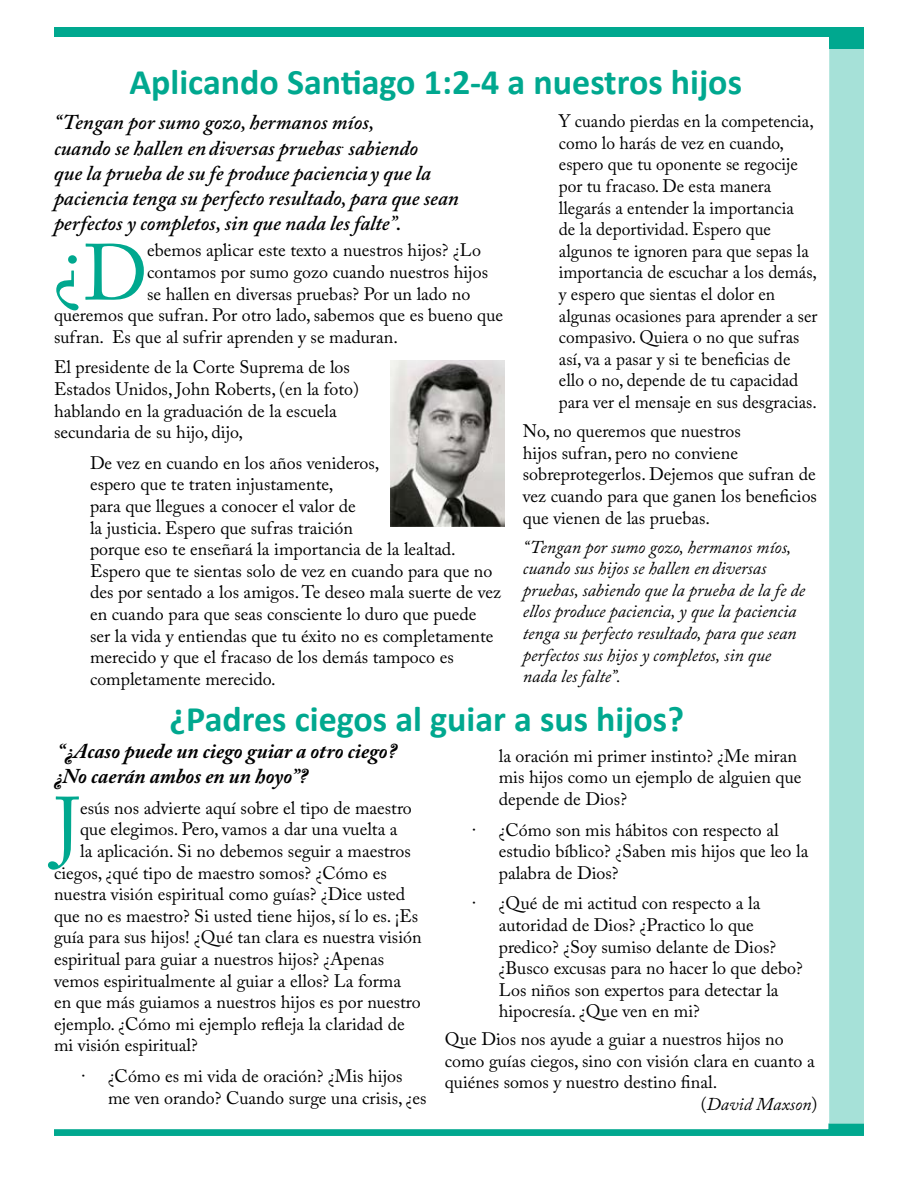
<style>
.page{position:relative;width:918px;height:1188px;background:#fff}
.page>*{position:absolute;margin:0;border:0;box-sizing:border-box;transform-origin:0 0}
.t1{font:78.75px "Adobe Caslon Pro";color:#00a88f}
.t2{font:700 36px "Calibri";color:#00a88f}
.t3{font:italic 600 21px/25.2px "Adobe Caslon Pro";color:#000}
.t4{font:italic 700 21px/25.2px "Adobe Caslon Pro";color:#000}
.t5{font:18px/21.6px "Adobe Caslon Pro";color:#000}
.t6{font:italic 18px/21.6px "Adobe Caslon Pro";color:#000}
.s1{font-style:normal}
</style>
<div class="page">
<div style="left:829px;top:48px;width:35px;height:1075px;background:#a6e1d8"></div>
<div style="left:54px;top:27px;width:810px;height:10px;background:#00a88f"></div>
<div style="left:829px;top:37px;width:35px;height:12px;background:#00a88f"></div>
<svg style="left:54px;top:1123px;width:810px;height:13px"></svg>
<img style="left:390px;top:360px;width:115px;height:166px">
<h2 class="t2" style="left:129px;top:59px;width:614px">Aplicando Santiago 1:2-4 a nuestros hijos</h2>
<p class="t5" style="left:559px;top:110px;width:260px">Y cuando pierdas en la competencia, como lo harás de vez en cuando, espero que tu oponente se regocije por tu fracaso. De esta manera llegarás a entender la importancia<br>de la deportividad. Espero que algunos te ignoren para que sepas la importancia de escuchar a los demás, y espero que sientas el dolor en algunas ocasiones para aprender a ser compasivo. Quiera o no que sufras así, va a pasar y si te beneficias de ello o no, depende de tu capacidad para ver el mensaje en sus desgracias.</p>
<p class="t5" style="left:523px;top:420px;width:296px">No, no queremos que nuestros<br>hijos sufran, pero no conviene sobreprotegerlos. Dejemos que sufran de vez cuando para que ganen los beneficios que vienen de las pruebas.</p>
<p class="t6" style="left:523px;top:536px;width:284px">“Tengan por sumo gozo, hermanos míos, cuando sus hijos se hallen en diversas pruebas, sabiendo que la prueba de la fe de ellos produce paciencia, y que la paciencia tenga su perfecto resultado, para que sean perfectos sus hijos y completos, sin que nada les falte”.</p>
<p class="t3" style="left:54px;top:110px;width:407px">“Tengan por sumo gozo, hermanos míos,<br>cuando se hallen endiversas pruebas<sup>.</sup> sabiendo<br>que la prueba de su fe produce pacienciay que la paciencia tenga su perfecto resultado, para que sean perfectos y completos, sin que nada les falte”.</p>
<h1 class="t1" style="left:54px;top:221px;width:95px">¿D</h1>
<p class="t5" style="left:147px;top:239px;width:336px">ebemos aplicar este texto a nuestros hijos? ¿Lo</p>
<p class="t5" style="left:147px;top:261px;width:342px">contamos por sumo gozo cuando nuestros hijos</p>
<p class="t5" style="left:147px;top:283px;width:325px">se hallen en diversas pruebas? Por un lado no</p>
<p class="t5" style="left:54px;top:304px;width:451px">queremos que sufran. Por otro lado, sabemos que es bueno que</p>
<p class="t5" style="left:54px;top:326px;width:345px">sufran. Es que al sufrir aprenden y se maduran.</p>
<p class="t5" style="left:54px;top:356px;width:307px">El presidente de la Corte Suprema de los Estados Unidos, John Roberts, (en la foto) hablando en la graduación de la escuela secundaria de su hijo, dijo,</p>
<p class="t5" style="left:90px;top:452px;width:413px">De vez en cuando en los años venideros,<br>espero que te traten injustamente,<br>para que llegues a conocer el valor de<br>la justicia. Espero que sufras traición<br>porque eso te enseñará la importancia de la lealtad.<br>Espero que te sientas solo de vez en cuando para que no des por sentado a los amigos. Te deseo mala suerte de vez en cuando para que seas consciente lo duro que puede ser la vida y entiendas que tu éxito no es completamente merecido y que el fracaso de los demás tampoco es completamente merecido.</p>
<h2 class="t2" style="left:170px;top:696px;width:516px">¿Padres ciegos al guiar a sus hijos?</h2>
<p class="t4" style="left:54px;top:738px;width:344px">“¿Acaso puede un ciego guiar a otro ciego? ¿No caerán ambos en un hoyo”?</p>
<h1 class="t1" style="left:54px;top:779px;width:28px">J</h1>
<p class="t5" style="left:80px;top:797px;width:333px">esús nos advierte aquí sobre el tipo de maestro</p>
<p class="t5" style="left:80px;top:818px;width:319px">que elegimos. Pero, vamos a dar una vuelta a</p>
<p class="t5" style="left:80px;top:840px;width:332px">la aplicación. Si no debemos seguir a maestros</p>
<p class="t5" style="left:54px;top:862px;width:334px">ciegos, ¿qué tipo de maestro somos? ¿Cómo es</p>
<p class="t5" style="left:54px;top:883px;width:353px">nuestra visión espiritual como guías? ¿Dice usted</p>
<p class="t5" style="left:54px;top:905px;width:366px">que no es maestro? Si usted tiene hijos, sí lo es. ¡Es</p>
<p class="t5" style="left:54px;top:926px;width:369px">guía para sus hijos! ¿Qué tan clara es nuestra visión</p>
<p class="t5" style="left:54px;top:948px;width:332px">espiritual para guiar a nuestros hijos? ¿Apenas</p>
<p class="t5" style="left:54px;top:970px;width:349px">vemos espiritualmente al guiar a ellos? La forma</p>
<p class="t5" style="left:54px;top:991px;width:368px">en que más guiamos a nuestros hijos es por nuestro</p>
<p class="t5" style="left:54px;top:1013px;width:352px">ejemplo. ¿Cómo mi ejemplo refleja la claridad de</p>
<p class="t5" style="left:54px;top:1034px;width:145px">mi visión espiritual?</p>
<p class="t5" style="left:108px;top:1065px;width:320px;text-indent:-27px">· ¿Cómo es mi vida de oración? ¿Mis hijos me ven orando? Cuando surge una crisis, ¿es</p>
<p class="t5" style="left:499px;top:745px;width:304px">la oración mi primer instinto? ¿Me miran mis hijos como un ejemplo de alguien que depende de Dios?</p>
<p class="t5" style="left:499px;top:819px;width:311px;text-indent:-27px">· ¿Cómo son mis hábitos con respecto al estudio bíblico? ¿Saben mis hijos que leo la palabra de Dios?</p>
<p class="t5" style="left:499px;top:892px;width:306px;text-indent:-27px">· ¿Qué de mi actitud con respecto a la autoridad de Dios? ¿Practico lo que predico? ¿Soy sumiso delante de Dios? ¿Busco excusas para no hacer lo que debo?<br>Los niños son expertos para detectar la hipocresía. ¿Que ven en mi?</p>
<p class="t5" style="left:445px;top:1028px;width:341px">Que Dios nos ayude a guiar a nuestros hijos no</p>
<p class="t5" style="left:445px;top:1050px;width:372px">como guías ciegos, sino con visión clara en cuanto a</p>
<p class="t5" style="left:445px;top:1071px;width:274px">quiénes somos y nuestro destino final.</p>
<p class="t6" style="left:701px;top:1093px;width:118px"><span class="s1">(</span>David Maxson<span class="s1">)</span></p>
</div>
